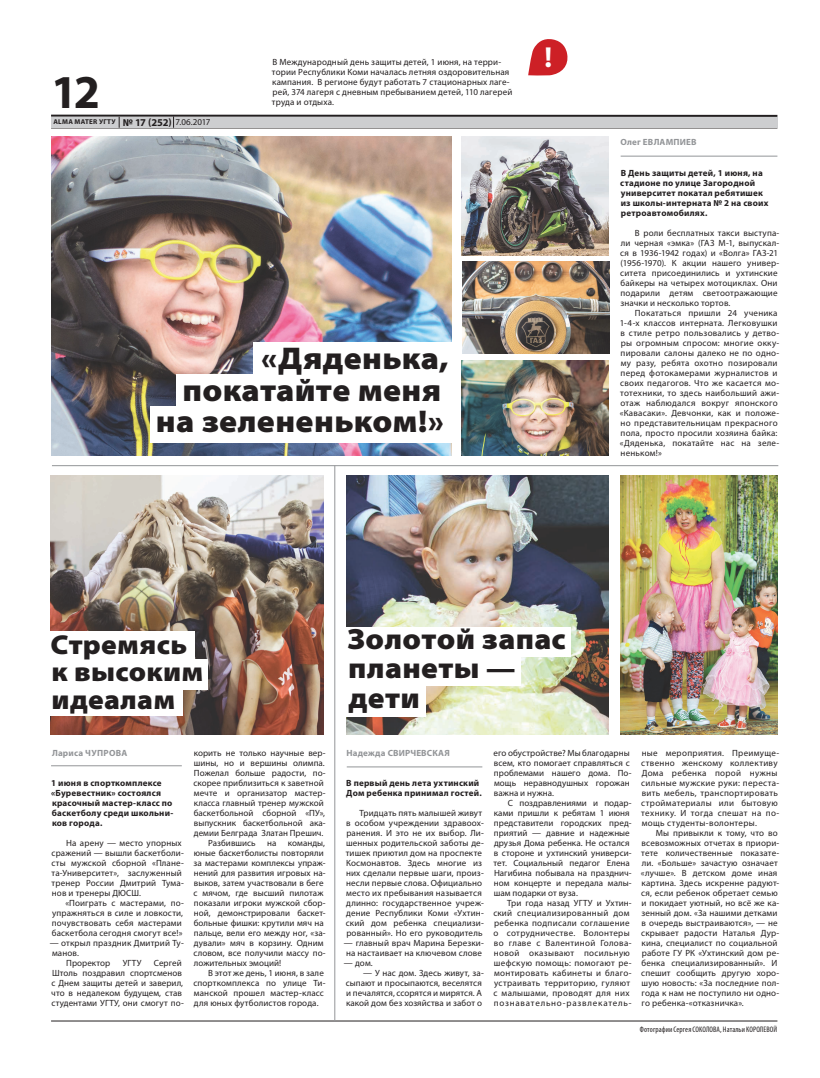
<style>
.page{position:relative;width:820px;height:1078px;background:#fff}
.page>*{position:absolute;margin:0;border:0;box-sizing:border-box;transform-origin:0 0}
.t1{font:700 47.4px "Myriad Pro";color:#231f20}
.t2{font:900 semi-expanded 31.5px/31.5px "Myriad Pro";letter-spacing:.01em;color:#231f20;text-align:right}
.t3{font:900 semi-expanded 29.3px/29.3px "Myriad Pro";letter-spacing:.01em;color:#231f20}
.t4{font:700 29px "Myriad Pro";color:#fff}
.t5{font:900 semi-expanded 27.4px/27.4px "Myriad Pro";letter-spacing:.01em;color:#231f20}
.t6{font:9px/10px "Myriad Pro";letter-spacing:.015em;color:#231f20}
.t7{font:9px/10px "Myriad Pro";letter-spacing:.035em;color:#231f20}
.t8{font:700 9px/10px "Myriad Pro";letter-spacing:.02em;color:#231f20}
.t9{font:700 9px "Myriad Pro";letter-spacing:.02em;color:#939598}
.t10{font:condensed 8px "Myriad Pro";letter-spacing:.01em;color:#231f20}
.t11{font:700 7px "Myriad Pro";letter-spacing:.04em;color:#231f20}
.s1{font-size:10.5px}
.s2{font-weight:400;font-size:9px}
</style>
<div class="page">
<hr style="left:51px;top:128px;width:726px;height:1px;background:#231f20">
<hr style="left:51px;top:115px;width:726px;height:2px;background:#231f20">
<div style="left:51px;top:117px;width:726px;height:11px;background:#cdced0"></div>
<svg style="left:173px;top:116px;width:1px;height:12px"></svg>
<hr style="left:51px;top:1020px;width:726px;height:1px;background:#231f20">
<svg style="left:528px;top:39px;width:40px;height:37px"></svg>
<img style="left:51px;top:475px;width:272px;height:258px">
<hr style="left:52px;top:465px;width:726px;height:1px;background:#939598">
<img style="left:620px;top:475px;width:156px;height:258px">
<div style="left:50px;top:631px;width:145px;height:30px;background:#fff"></div>
<div style="left:50px;top:659px;width:157px;height:30px;background:#fff"></div>
<div style="left:50px;top:687px;width:133px;height:28px;background:#fff"></div>
<img style="left:51px;top:136px;width:400px;height:319px">
<div style="left:253px;top:342px;width:199px;height:37px;background:#fff"></div>
<div style="left:177px;top:373px;width:275px;height:37px;background:#fff"></div>
<div style="left:151px;top:406px;width:301px;height:37px;background:#fff"></div>
<img style="left:346px;top:475px;width:262px;height:258px">
<div style="left:344px;top:626px;width:226px;height:30px;background:#fff"></div>
<div style="left:344px;top:652px;width:176px;height:34px;background:#fff"></div>
<div style="left:344px;top:681px;width:81px;height:35px;background:#fff"></div>
<hr style="left:334px;top:465px;width:1px;height:555px;background:#939598">
<img style="left:461px;top:136px;width:147px;height:119px">
<img style="left:462px;top:262px;width:147px;height:91px">
<img style="left:461px;top:361px;width:147px;height:94px">
<hr style="left:51px;top:765px;width:131px;height:1px;background:#939598">
<hr style="left:346px;top:766px;width:136px;height:1px;background:#939598">
<hr style="left:620px;top:156px;width:157px;height:1px;background:#939598">
<h1 class="t1" style="left:51px;top:61px;width:50px">12</h1>
<p class="t11" style="left:53px;top:117px;width:158px">ALMA MATER УГТУ <span class="s1">№ 17 (252)</span> <span class="s2">7.06.2017</span></p>
<p class="t6" style="left:272px;top:57px;width:242px">В Международный день защиты детей, 1 июня, на терри&shy;тории Республики Коми началась летняя оздоровительная кампания. В регионе будут работать 7 стационарных лаге&shy;рей, 374 лагеря с дневным пребыванием детей, 110 лагерей труда и отдыха.</p>
<h3 class="t4" style="left:544px;top:38px;width:9px">!</h3>
<h2 class="t2" style="left:156px;top:343px;width:294px">«Дяденька, покатайте меня на зелененьком!»</h2>
<p class="t9" style="left:620px;top:136px;width:77px">Олег ЕВЛАМПИЕВ</p>
<p class="t8" style="left:620px;top:167px;width:150px">В День защиты детей, 1 июня, на стадионе по улице Загородной университет покатал ребятишек из школы-интерната № 2 на своих ретроавтомобилях.</p>
<p class="t6" style="left:620px;top:227px;width:160px;text-indent:15px">В роли бесплатных такси выступа&shy;ли черная «эмка» (ГАЗ М-1, выпускал&shy;ся в 1936-1942 годах) и «Волга» ГАЗ-21 (1956-1970). К акции нашего универ&shy;ситета присоединились и ухтинские байкеры на четырех мотоциклах. Они подарили детям светоотражающие значки и несколько тортов.</p>
<p class="t6" style="left:619px;top:307px;width:161px;text-indent:15px">Покататься пришли 24 ученика 1-4-х классов интерната. Легковушки в стиле ретро пользовались у детво&shy;ры огромным спросом: многие окку&shy;пировали салоны далеко не по одно&shy;му разу, ребята охотно позировали перед фотокамерами журналистов и своих педагогов. Что же касается мо&shy;тотехники, то здесь наибольший ажи&shy;отаж наблюдался вокруг японского «Кавасаки». Девчонки, как и положе&shy;но представительницам прекрасного пола, просто просили хозяина байка: «Дяденька, покатайте нас на зеле&shy;неньком!»</p>
<h3 class="t5" style="left:51px;top:631px;width:154px">Стремясь к высоким идеалам</h3>
<h3 class="t3" style="left:347px;top:624px;width:220px">Золотой запас планеты — дети</h3>
<p class="t9" style="left:52px;top:747px;width:77px">Лариса ЧУПРОВА</p>
<p class="t8" style="left:51px;top:777px;width:123px">1 июня в спорткомплексе «Буревестник» состоялся красочный мастер-класс по баскетболу среди школьни&shy;ков города.</p>
<p class="t6" style="left:52px;top:837px;width:134px;text-indent:15px">На арену — место упорных сражений — вышли баскетболи&shy;сты мужской сборной «Плане&shy;та-Университет», заслуженный тренер России Дмитрий Тума&shy;нов и тренеры ДЮСШ.</p>
<p class="t6" style="left:52px;top:897px;width:133px;text-indent:13px">«Поиграть с мастерами, по&shy;упражняться в силе и ловкости, почувствовать себя мастерами баскетбола сегодня смогут все!»</p>
<p class="t6" style="left:50px;top:937px;width:135px">— открыл праздник Дмитрий Ту-</p>
<p class="t6" style="left:52px;top:947px;width:28px">манов.</p>
<p class="t6" style="left:66px;top:957px;width:46px">Проректор</p>
<p class="t6" style="left:123px;top:957px;width:20px">УГТУ</p>
<p class="t6" style="left:51px;top:957px;width:134px;text-indent:103px">Сергей<br>Штоль поздравил спортсменов с Днем защиты детей и заверил, что в недалеком будущем, став студентами УГТУ, они смогут по-</p>
<p class="t6" style="left:194px;top:747px;width:133px">корить не только научные вер-</p>
<p class="t6" style="left:194px;top:757px;width:132px">шины, но и вершины олимпа.</p>
<p class="t6" style="left:194px;top:767px;width:133px">Пожелал больше радости, по-</p>
<p class="t6" style="left:193px;top:777px;width:132px">скорее приблизиться к заветной</p>
<p class="t6" style="left:194px;top:787px;width:133px">мечте и организатор мастер-</p>
<p class="t6" style="left:194px;top:797px;width:131px">класса главный тренер мужской</p>
<p class="t6" style="left:194px;top:807px;width:133px">баскетбольной сборной «ПУ»,</p>
<p class="t6" style="left:194px;top:817px;width:133px">выпускник баскетбольной ака-</p>
<p class="t6" style="left:194px;top:827px;width:131px">демии Белграда Златан Прешич.</p>
<p class="t6" style="left:208px;top:837px;width:49px">Разбившись</p>
<p class="t6" style="left:267px;top:837px;width:11px">на</p>
<p class="t6" style="left:193px;top:837px;width:134px;text-indent:94px">команды, юные баскетболисты повторяли за мастерами комплексы упраж&shy;нений для развития игровых на&shy;выков, затем участвовали в беге с мячом, где высший пилотаж показали игроки мужской сбор&shy;ной, демонстрировали баскет&shy;больные фишки: крутили мяч на пальце, вели его между ног, «за&shy;дували» мяч в корзину. Одним словом, все получили массу по&shy;ложительных эмоций!</p>
<p class="t6" style="left:193px;top:967px;width:134px;text-indent:15px">В этот же день, 1 июня, в зале спорткомплекса по улице Ти&shy;манской прошел мастер-класс для юных футболистов города.</p>
<p class="t9" style="left:346px;top:746px;width:105px">Надежда СВИРЧЕВСКАЯ</p>
<p class="t8" style="left:346px;top:777px;width:137px">В первый день лета ухтинский<br>Дом ребенка принимал гостей.</p>
<p class="t6" style="left:345px;top:807px;width:139px;text-indent:14px">Тридцать пять малышей живут в особом учреждении здравоох&shy;ранения. И это не их выбор. Ли&shy;шенных родительской заботы де&shy;тишек приютил дом на проспекте<br>Космонавтов. Здесь многие из них сделали первые шаги, произ&shy;несли первые слова. Официально место их пребывания называется длинно: государственное учреж&shy;дение Республики Коми «Ухтин&shy;ский дом ребенка специализи&shy;рованный». Но его руководитель</p>
<p class="t6" style="left:344px;top:937px;width:141px">— главный врач Марина Березки&shy;на настаивает на ключевом слове</p>
<p class="t6" style="left:344px;top:957px;width:30px">— дом.</p>
<p class="t6" style="left:345px;top:967px;width:139px;text-indent:17px">— У нас дом. Здесь живут, за&shy;сыпают и просыпаются, веселятся и печалятся, ссорятся и мирятся. А какой дом без хозяйства и забот о</p>
<p class="t6" style="left:493px;top:747px;width:139px">его обустройстве? Мы благодарны всем, кто помогает справляться с проблемами нашего дома. По&shy;мощь неравнодушных горожан важна и нужна.</p>
<p class="t6" style="left:493px;top:797px;width:139px;text-indent:14px">С поздравлениями и подар&shy;ками пришли к ребятам 1 июня представители городских пред&shy;приятий — давние и надежные друзья Дома ребенка. Не остался в стороне и ухтинский универси&shy;тет. Социальный педагог Елена<br>Нагибина побывала на празднич&shy;ном концерте и передала малы&shy;шам подарки от вуза.</p>
<p class="t7" style="left:493px;top:897px;width:139px;text-indent:14px">Три года назад УГТУ и Ухтин&shy;ский специализированный дом ребенка подписали соглашение о сотрудничестве. Волонтеры во главе с Валентиной Голова&shy;новой оказывают посильную шефскую помощь: помогают ре&shy;монтировать кабинеты и благо&shy;устраивать территорию, гуляют с малышами, проводят для них познавательно-развлекатель-</p>
<p class="t7" style="left:641px;top:747px;width:139px">ные мероприятия. Преимуще&shy;ственно женскому коллективу<br>Дома ребенка порой нужны сильные мужские руки: переста&shy;вить мебель, транспортировать стройматериалы или бытовую технику. И тогда спешат на по&shy;мощь студенты-волонтеры.</p>
<p class="t6" style="left:640px;top:827px;width:140px;text-indent:15px">Мы привыкли к тому, что во всевозможных отчетах в приори&shy;тете количественные показате&shy;ли. «Больше» зачастую означает «лучше». В детском доме иная картина. Здесь искренне радуют&shy;ся, если ребенок обретает семью и покидает уютный, но всё же ка&shy;зенный дом. «За нашими детками в очередь выстраиваются», — не скрывает радости Наталья Дур&shy;кина, специалист по социальной работе ГУ РК «Ухтинский дом ре&shy;бенка специализированный». И спешит сообщить другую хоро&shy;шую новость: «За последние пол&shy;года к нам не поступило ни одно&shy;го ребенка-«отказничка».</p>
<p class="t10" style="left:639px;top:1024px;width:139px">Фотографии Сергея СОКОЛОВА, Натальи КОРОЛЕВОЙ</p>
</div>
